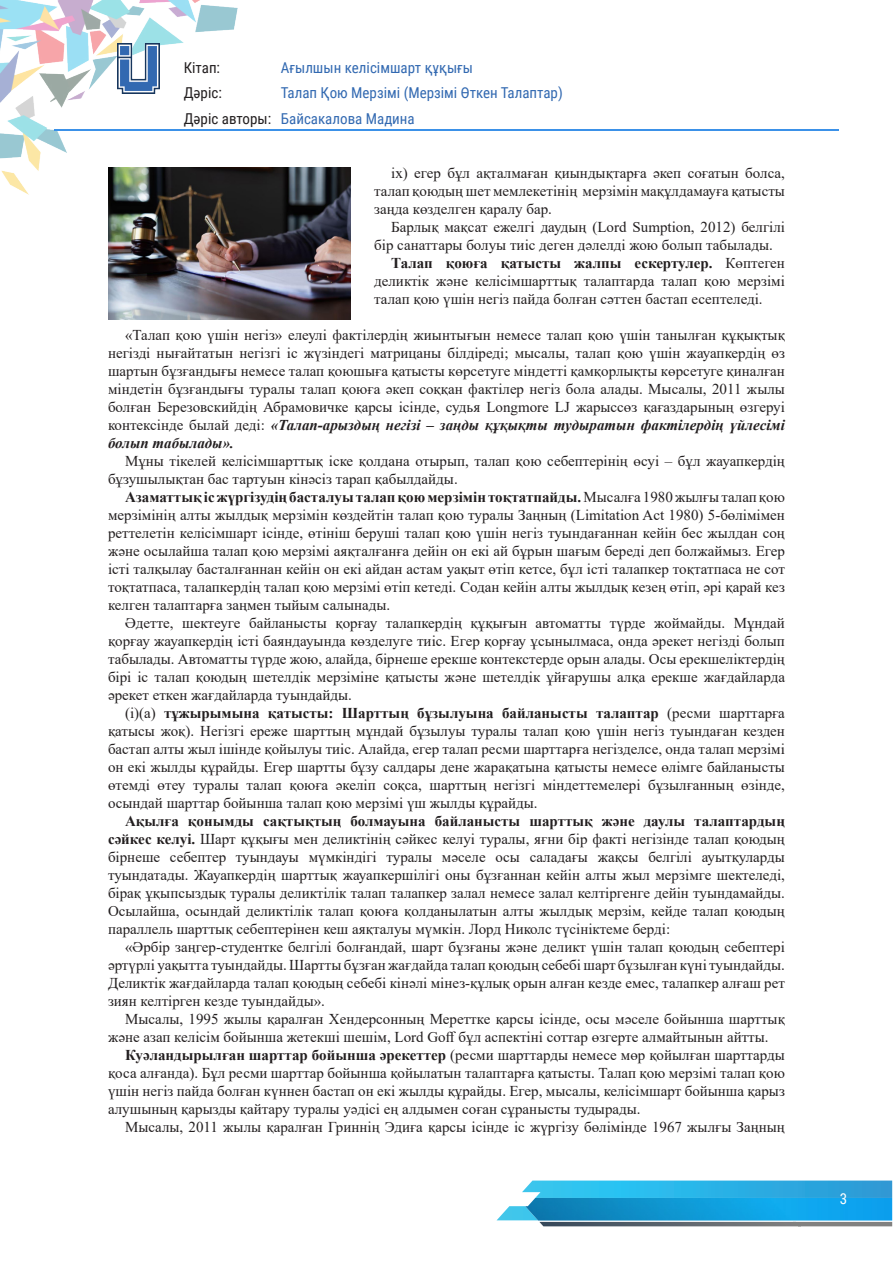
<style>
.page{position:relative;width:893px;height:1263px;background:#fff}
.page>*{position:absolute;margin:0;border:0;box-sizing:border-box;transform-origin:0 0}
.t1{font:15px/18px "Times New Roman";color:#231f20;text-align:justify}
.t2{font:15px/25.5px "Roboto Condensed";color:#3269b1}
.t3{font:15px/25.5px "Roboto Condensed";color:#231f20}
.t4{font:15px "Roboto Condensed";color:#fff}
.s1{font-weight:700}
.s2{font-weight:700;font-style:italic}
</style>
<div class="page">
<svg style="left:497px;top:1180px;width:395px;height:46px;background:#5bb6d9"></svg>
<img style="left:525px;top:1198px;width:367px;height:22px">
<img style="left:0;top:0;width:302px;height:195px">
<hr style="left:54px;top:129px;width:785px;height:2px;background:#3b91e8">
<img style="left:118px;top:44px;width:41px;height:49px">
<img style="left:109px;top:168px;width:241px;height:152px">
<p class="t3" style="left:184px;top:54px;width:89px">Кітап:<br>Дәріс:<br>Дәріс авторы:</p>
<p class="t2" style="left:281px;top:54px;width:283px">Ағылшын келісімшарт құқығы<br>Талап Қою Мерзімі (Мерзімі Өткен Талаптар)<br>Байсакалова Мадина</p>
<p class="t1" style="left:374px;top:164px;width:412px;text-indent:17px">ix) егер бұл ақталмаған қиындықтарға әкеп соғатын болса, талап қоюдың шет мемлекетінің мерзімін мақұлдамауға қатысты заңда көзделген қаралу бар.</p>
<p class="t1" style="left:374px;top:218px;width:412px;text-indent:17px">Барлық мақсат ежелгі даудың (Lord Sumption, 2012) белгілі бір санаттары болуы тиіс деген дәлелді жою болып табылады.</p>
<p class="t1" style="left:374px;top:254px;width:412px;text-indent:17px"><span class="s1">Талап қоюға қатысты жалпы ескертулер.</span> Көптеген деликтік және келісімшарттық талаптарда талап қою мерзімі талап қою үшін негіз пайда болған сәттен бастап есептеледі.</p>
<p class="t1" style="left:108px;top:325px;width:678px;text-indent:17px">«Талап қою үшін негіз» елеулі фактілердің жиынтығын немесе талап қою үшін танылған құқықтық негізді нығайтатын негізгі іс жүзіндегі матрицаны білдіреді; мысалы, талап қою үшін жауапкердің өз шартын бұзғандығы немесе талап қоюшыға қатысты көрсетуге міндетті қамқорлықты көрсетуге қиналған міндетін бұзғандығы туралы талап қоюға әкеп соққан фактілер негіз бола алады. Мысалы, 2011 жылы болған Березовскийдің Абрамовичке қарсы ісінде, судья Longmore LJ жарыссөз қағаздарының өзгеруі контексінде былай деді: <span class="s2">«Талап-арыздың негізі – заңды құқықты тудыратын фактілердің үйлесімі болып табылады».</span></p>
<p class="t1" style="left:108px;top:451px;width:678px;text-indent:17px">Мұны тікелей келісімшарттық іске қолдана отырып, талап қою себептерінің өсуі – бұл жауапкердің бұзушылықтан бас тартуын кінәсіз тарап қабылдайды.</p>
<p class="t1" style="left:108px;top:487px;width:678px;text-indent:17px"><span class="s1">Азаматтық іс жүргізудің басталуы талап қою мерзімін тоқтатпайды.</span> Мысалға 1980 жылғы талап қою мерзімінің алты жылдық мерзімін көздейтін талап қою туралы Заңның (Limitation Act 1980) 5-бөлімімен реттелетін келісімшарт ісінде, өтініш беруші талап қою үшін негіз туындағаннан кейін бес жылдан соң және осылайша талап қою мерзімі аяқталғанға дейін он екі ай бұрын шағым береді деп болжаймыз. Егер істі талқылау басталғаннан кейін он екі айдан астам уақыт өтіп кетсе, бұл істі талапкер тоқтатпаса не сот тоқтатпаса, талапкердің талап қою мерзімі өтіп кетеді. Содан кейін алты жылдық кезең өтіп, әрі қарай кез келген талаптарға заңмен тыйым салынады.</p>
<p class="t1" style="left:108px;top:613px;width:678px;text-indent:17px">Әдетте, шектеуге байланысты қорғау талапкердің құқығын автоматты түрде жоймайды. Мұндай қорғау жауапкердің істі баяндауында көзделуге тиіс. Егер қорғау ұсынылмаса, онда әрекет негізді болып табылады. Автоматты түрде жою, алайда, бірнеше ерекше контекстерде орын алады. Осы ерекшеліктердің бірі іс талап қоюдың шетелдік мерзіміне қатысты және шетелдік ұйғарушы алқа ерекше жағдайларда әрекет еткен жағдайларда туындайды.</p>
<p class="t1" style="left:108px;top:703px;width:678px;text-indent:17px">(i)(а) <span class="s1">тұжырымына қатысты: Шарттың бұзылуына байланысты талаптар</span> (ресми шарттарға қатысы жоқ). Негізгі ереже шарттың мұндай бұзылуы туралы талап қою үшін негіз туындаған кезден бастап алты жыл ішінде қойылуы тиіс. Алайда, егер талап ресми шарттарға негізделсе, онда талап мерзімі он екі жылды құрайды. Егер шартты бұзу салдары дене жарақатына қатысты немесе өлімге байланысты өтемді өтеу туралы талап қоюға әкеліп соқса, шарттың негізгі міндеттемелері бұзылғанның өзінде, осындай шарттар бойынша талап қою мерзімі үш жылды құрайды.</p>
<p class="t1" style="left:108px;top:811px;width:678px;text-indent:17px"><span class="s1">Ақылға қонымды сақтықтың болмауына байланысты шарттық және даулы талаптардың сәйкес келуі.</span> Шарт құқығы мен деликтінің сәйкес келуі туралы, яғни бір факті негізінде талап қоюдың бірнеше себептер туындауы мүмкіндігі туралы мәселе осы саладағы жақсы белгілі ауытқуларды туындатады. Жауапкердің шарттық жауапкершілігі оны бұзғаннан кейін алты жыл мерзімге шектеледі, бірақ ұқыпсыздық туралы деликтілік талап талапкер залал немесе залал келтіргенге дейін туындамайды.<br>Осылайша, осындай деликтілік талап қоюға қолданылатын алты жылдық мерзім, кейде талап қоюдың параллель шарттық себептерінен кеш аяқталуы мүмкін. Лорд Николс түсініктеме берді:</p>
<p class="t1" style="left:108px;top:937px;width:678px;text-indent:17px">«Әрбір заңгер-студентке белгілі болғандай, шарт бұзғаны және деликт үшін талап қоюдың себептері әртүрлі уақытта туындайды. Шартты бұзған жағдайда талап қоюдың себебі шарт бұзылған күні туындайды.<br>Деликтік жағдайларда талап қоюдың себебі кінәлі мінез-құлық орын алған кезде емес, талапкер алғаш рет зиян келтірген кезде туындайды».</p>
<p class="t1" style="left:108px;top:1009px;width:678px;text-indent:17px">Мысалы, 1995 жылы қаралған Хендерсонның Мереттке қарсы ісінде, осы мәселе бойынша шарттық және азап келісім бойынша жетекші шешім, Lord Goff бұл аспектіні соттар өзгерте алмайтынын айтты.</p>
<p class="t1" style="left:108px;top:1045px;width:678px;text-indent:17px"><span class="s1">Куәландырылған шарттар бойынша әрекеттер</span> (ресми шарттарды немесе мөр қойылған шарттарды қоса алғанда). Бұл ресми шарттар бойынша қойылатын талаптарға қатысты. Талап қою мерзімі талап қою үшін негіз пайда болған күннен бастап он екі жылды құрайды. Егер, мысалы, келісімшарт бойынша қарыз алушының қарызды қайтару туралы уәдісі ең алдымен соған сұранысты тудырады.</p>
<p class="t1" style="left:125px;top:1117px;width:661px">Мысалы, 2011 жылы қаралған Гриннің Эдиға қарсы ісінде іс жүргізу бөлімінде 1967 жылғы Заңның</p>
<p class="t4" style="left:840px;top:1188px;width:9px">3</p>
</div>
